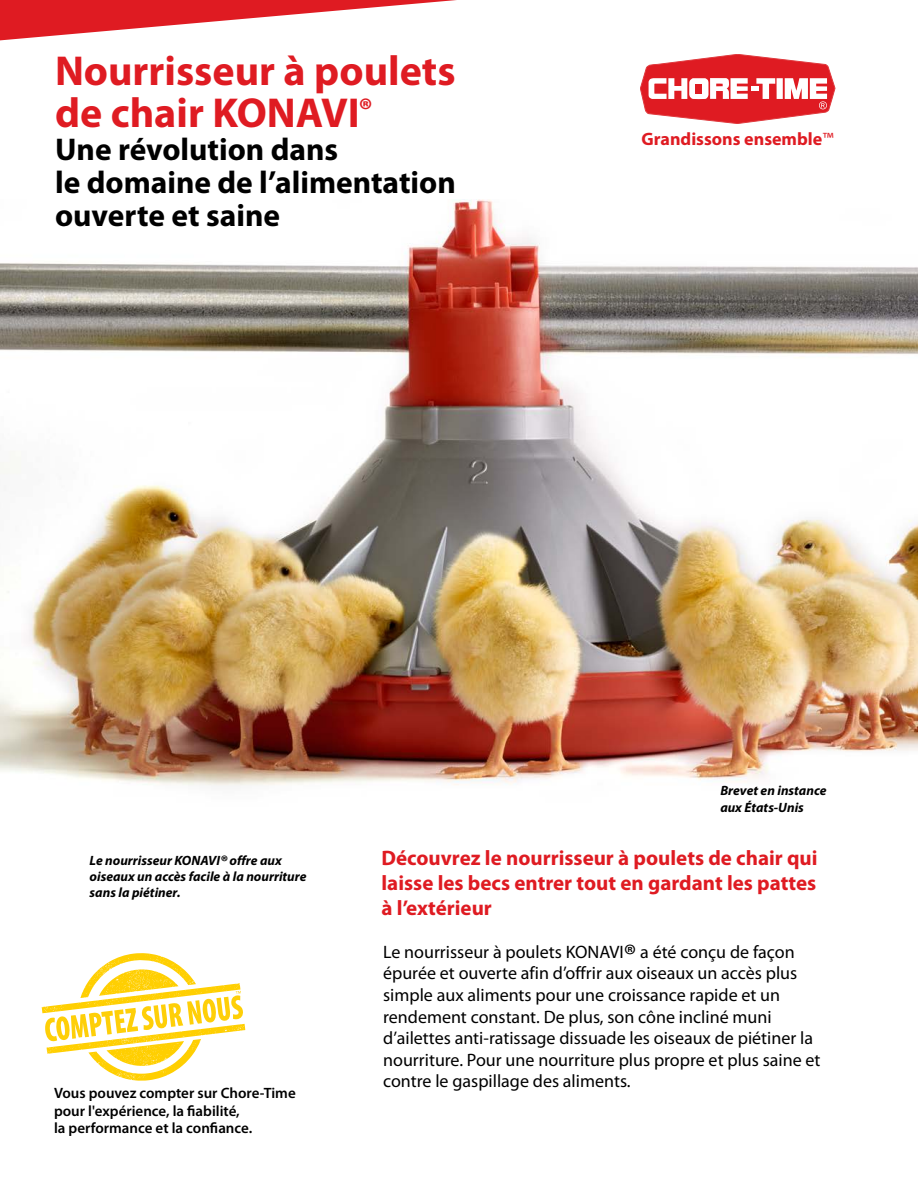
<style>
.page{position:relative;width:918px;height:1188px;background:#fff}
.page>*{position:absolute;margin:0;border:0;box-sizing:border-box;transform-origin:0 0}
.t1{font:700 42px/42px "Myriad Pro";color:#df1b22}
.t2{font:700 31.5px/33px "Myriad Pro";color:#000}
.t3{font:700 21px/25.2px "Myriad Pro";color:#df1b22;text-align:justify}
.t4{font:18px/21.6px "Myriad Pro";color:#000}
.t5{font:700 18px "Myriad Pro";color:#df1b22}
.t6{font:600 15px/17.2px "Myriad Pro";color:#000}
.t7{font:italic 700 13.5px/16.2px "Myriad Pro";color:#000}
.s1{font-weight:400}
.s2{font-size:16.8px}
.s3{font-size:30px}
</style>
<div class="page">
<img style="left:0;top:199px;width:918px;height:587px">
<svg style="left:0;top:0;width:457px;height:40px"></svg>
<svg style="left:640px;top:54px;width:195px;height:70px"></svg>
<svg style="left:42px;top:953px;width:203px;height:128px"></svg>
<h1 class="t1" style="left:55px;top:49px;width:402px">Nourrisseur à poulets de chair KONAVI<sup>®</sup></h1>
<h2 class="t2" style="left:55px;top:132px;width:402px">Une révolution dans<br>le domaine de l’alimentation ouverte et saine</h2>
<p class="t5" style="left:642px;top:127px;width:193px">Grandissons ensemble<span class="s1">™</span></p>
<p class="t7" style="left:720px;top:782px;width:108px">Brevet en instance aux États-Unis</p>
<p class="t7" style="left:90px;top:852px;width:219px">Le nourrisseur KONAVI<span class="s2">®</span> offre aux oiseaux un accès facile à la nourriture sans la piétiner.</p>
<p class="t6" style="left:54px;top:1084px;width:243px">Vous pouvez compter sur Chore-Time pour l'expérience, la fiabilité,<br>la performance et la confiance.</p>
<p class="t3" style="left:382px;top:845px;width:438px">Découvrez le nourrisseur à poulets de chair qui laisse les becs entrer tout en gardant les pattes à l’extérieur</p>
<p class="t4" style="left:383px;top:941px;width:439px">Le nourrisseur à poulets KONAVI<span class="s3">®</span> a été conçu de façon épurée et ouverte afin d’offrir aux oiseaux un accès plus simple aux aliments pour une croissance rapide et un rendement constant. De plus, son cône incliné muni d’ailettes anti-ratissage dissuade les oiseaux de piétiner la nourriture. Pour une nourriture plus propre et plus saine et contre le gaspillage des aliments.</p>
</div>
